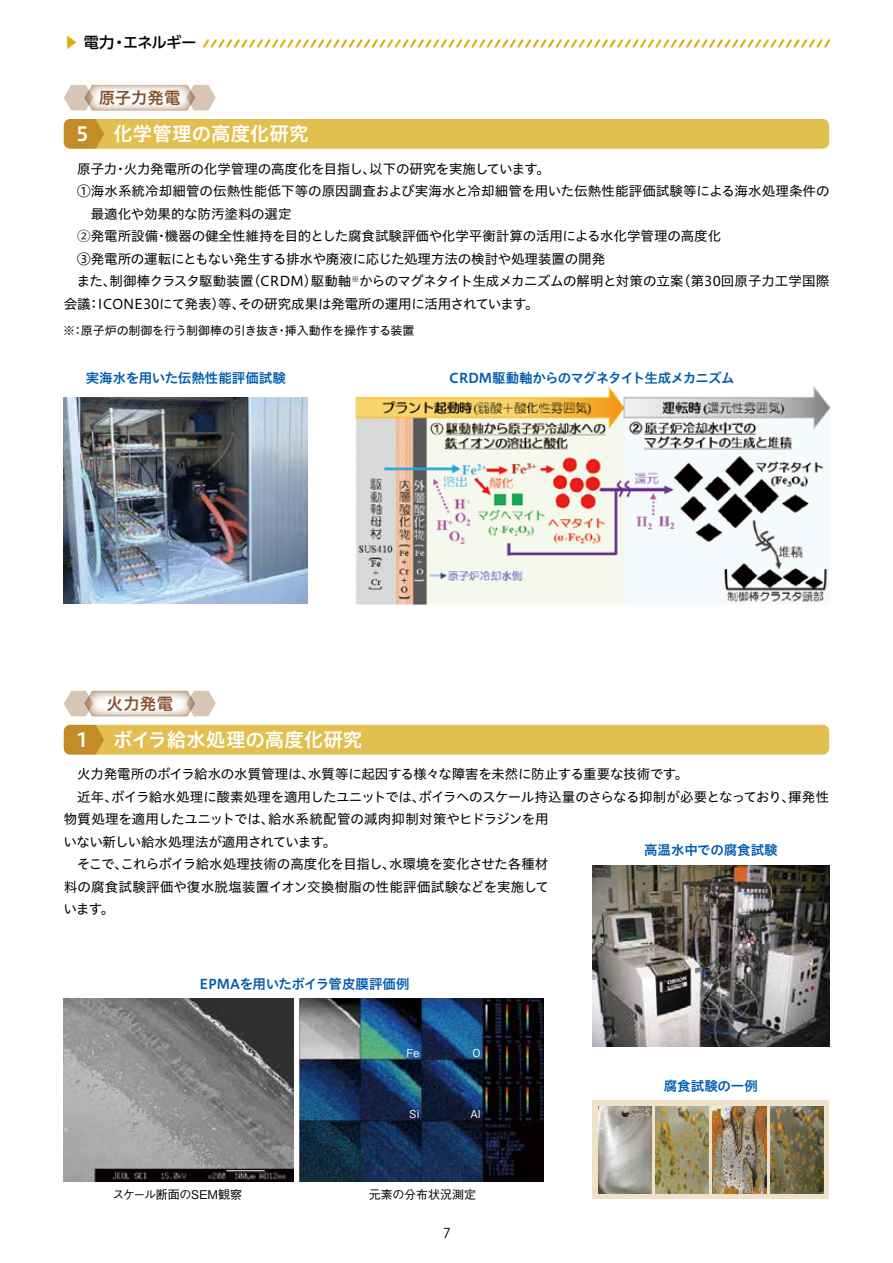
<style>
.page{position:relative;width:893px;height:1263px;background:#fff}
.page>*{position:absolute;margin:0;border:0;box-sizing:border-box;transform-origin:0 0}
.t1{font:19.5px "Hiragino UD Sans Std N W6";color:#fff}
.t2{font:16.5px "Hiragino UD Sans Std N W6";letter-spacing:-.005em;color:#865331}
.t3{font:500 15px "UD Shin Go Pr 6";letter-spacing:-.02em;color:#000}
.t4{font:13.5px "Hiragino UD Sans Std N W4";letter-spacing:-.015em;color:#000}
.t5{font:13.5px "Hiragino UD Sans Std N W4";letter-spacing:-.035em;color:#000}
.t6{font:13.5px "Hiragino UD Sans Std N W4";letter-spacing:.01em;color:#000}
.t7{font:13.5px "Hiragino UD Sans Std N W6";letter-spacing:-.01em;color:#005bac}
.t8{font:13.5px "Hiragino UD Sans Std N W4";letter-spacing:.02em;color:#000}
.t9{font:13.5px "Hiragino UD Sans Std N W6";letter-spacing:-.05em;color:#005bac}
.t10{font:13.5px "Koz Go Pr 6 N";color:#000}
.t11{font:12px "Hiragino UD Sans Std N W4";letter-spacing:-.02em;color:#000}
.t12{font:500 12px "Gothic BBB Pr 6";letter-spacing:-.115em;color:#000}
.t13{font:500 12px "Gothic BBB Pr 6";color:#000}
.t14{font:500 10.8px "Gothic BBB Pr 6";color:#fff}
.s1{color:#dab00b}
.s2{font-family:"Koz Go Pr 6 N"}
</style>
<div class="page">
<div style="left:592px;top:1100px;width:237px;height:99px;background:#eee3c8"></div>
<img style="left:770px;top:1106px;width:53px;height:87px">
<img style="left:713px;top:1106px;width:53px;height:87px">
<img style="left:656px;top:1106px;width:53px;height:87px">
<img style="left:598px;top:1106px;width:54px;height:87px">
<img style="left:64px;top:998px;width:229px;height:183px">
<img style="left:300px;top:998px;width:244px;height:183px">
<img style="left:355px;top:386px;width:476px;height:219px">
<img style="left:592px;top:865px;width:237px;height:181px">
<img style="left:64px;top:397px;width:243px;height:207px">
<svg style="left:64px;top:691px;width:152px;height:25px"></svg>
<div style="left:64px;top:725px;width:765px;height:30px;background:#e2bf4e;border-radius:6px"></div>
<svg style="left:64px;top:725px;width:40px;height:30px"></svg>
<svg style="left:64px;top:85px;width:152px;height:25px"></svg>
<div style="left:64px;top:119px;width:765px;height:30px;background:#e2bf4e;border-radius:6px"></div>
<svg style="left:64px;top:119px;width:40px;height:30px"></svg>
<svg style="left:203px;top:39px;width:628px;height:9px"></svg>
<p class="t3" style="left:64px;top:31px;width:134px"><span class="s1">▶</span> 電力・エネルギー</p>
<p class="t2" style="left:99px;top:85px;width:84px">原子力発電</p>
<h1 class="t1" style="left:77px;top:119px;width:234px">5　 化学管理の高度化研究</h1>
<p class="t4" style="left:77px;top:159px;width:474px">原子力・火力発電所の化学管理の高度化を目指し、以下の研究を実施しています。</p>
<p class="t6" style="left:77px;top:181px;width:754px">①海水系統冷却細管の伝熱性能低下等の原因調査および実海水と冷却細管を用いた伝熱性能評価試験等による海水処理条件の</p>
<p class="t4" style="left:64px;top:204px;width:229px">　　最適化や効果的な防汚塗料の選定</p>
<p class="t4" style="left:77px;top:226px;width:646px"><span class="s2">②</span>発電所設備・機器の健全性維持を目的とした腐食試験評価や化学平衡計算の活用による水化学管理の高度化</p>
<p class="t4" style="left:77px;top:249px;width:530px">③発電所の運転にともない発生する排水や廃液に応じた処理方法の検討や処理装置の開発</p>
<p class="t4" style="left:77px;top:271px;width:754px">また、制御棒クラスタ駆動装置(CRDM)駆動軸<sup>※</sup>からのマグネタイト生成メカニズムの解明と対策の立案(第30回原子力工学国際</p>
<p class="t4" style="left:64px;top:294px;width:477px">会議：ICONE30にて発表)等、その研究成果は発電所の運用に活用されています。</p>
<p class="t11" style="left:63px;top:321px;width:353px">※：原子炉の制御を行う制御棒の引き抜き・挿入動作を操作する装置</p>
<p class="t7" style="left:86px;top:368px;width:202px">実海水を用いた伝熱性能評価試験</p>
<p class="t9" style="left:449px;top:368px;width:287px">CRDM駆動軸からのマグネタイト生成メカニズム</p>
<p class="t2" style="left:106px;top:691px;width:68px">火力発電</p>
<h1 class="t1" style="left:77px;top:725px;width:287px">1　 ボイラ給水処理の高度化研究</h1>
<p class="t4" style="left:77px;top:764px;width:612px">火力発電所のボイラ給水の水質管理は、水質等に起因する様々な障害を未然に防止する重要な技術です。</p>
<p class="t5" style="left:77px;top:786px;width:753px">近年、ボイラ給水処理に酸素処理を適用したユニットでは、ボイラへのスケール持込量のさらなる抑制が必要となっており、揮発性</p>
<p class="t4" style="left:64px;top:809px;width:486px">物質処理を適用したユニットでは、給水系統配管の減肉抑制対策やヒドラジンを用</p>
<p class="t5" style="left:63px;top:831px;width:274px">いない新しい給水処理法が適用されています。</p>
<p class="t4" style="left:77px;top:854px;width:473px">そこで、これらボイラ給水処理技術の高度化を目指し、水環境を変化させた各種材</p>
<p class="t8" style="left:64px;top:876px;width:487px">料の腐食試験評価や復水脱塩装置イオン交換樹脂の性能評価試験などを実施して</p>
<p class="t4" style="left:63px;top:899px;width:52px">います。</p>
<p class="t7" style="left:644px;top:840px;width:135px">高温水中での腐食試験</p>
<p class="t7" style="left:199px;top:973px;width:212px">EPMAを用いたボイラ管皮膜評価例</p>
<p class="t14" style="left:406px;top:1044px;width:14px">Fe</p>
<p class="t14" style="left:473px;top:1044px;width:10px">O</p>
<p class="t14" style="left:409px;top:1105px;width:12px">Si</p>
<p class="t14" style="left:470px;top:1105px;width:12px">Al</p>
<p class="t12" style="left:113px;top:1184px;width:131px">スケール断面のＳＥＭ観察</p>
<p class="t13" style="left:369px;top:1184px;width:109px">元素の分布状況測定</p>
<p class="t10" style="left:443px;top:1225px;width:9px">7</p>
<p class="t7" style="left:664px;top:1075px;width:96px">腐食試験の一例</p>
</div>
